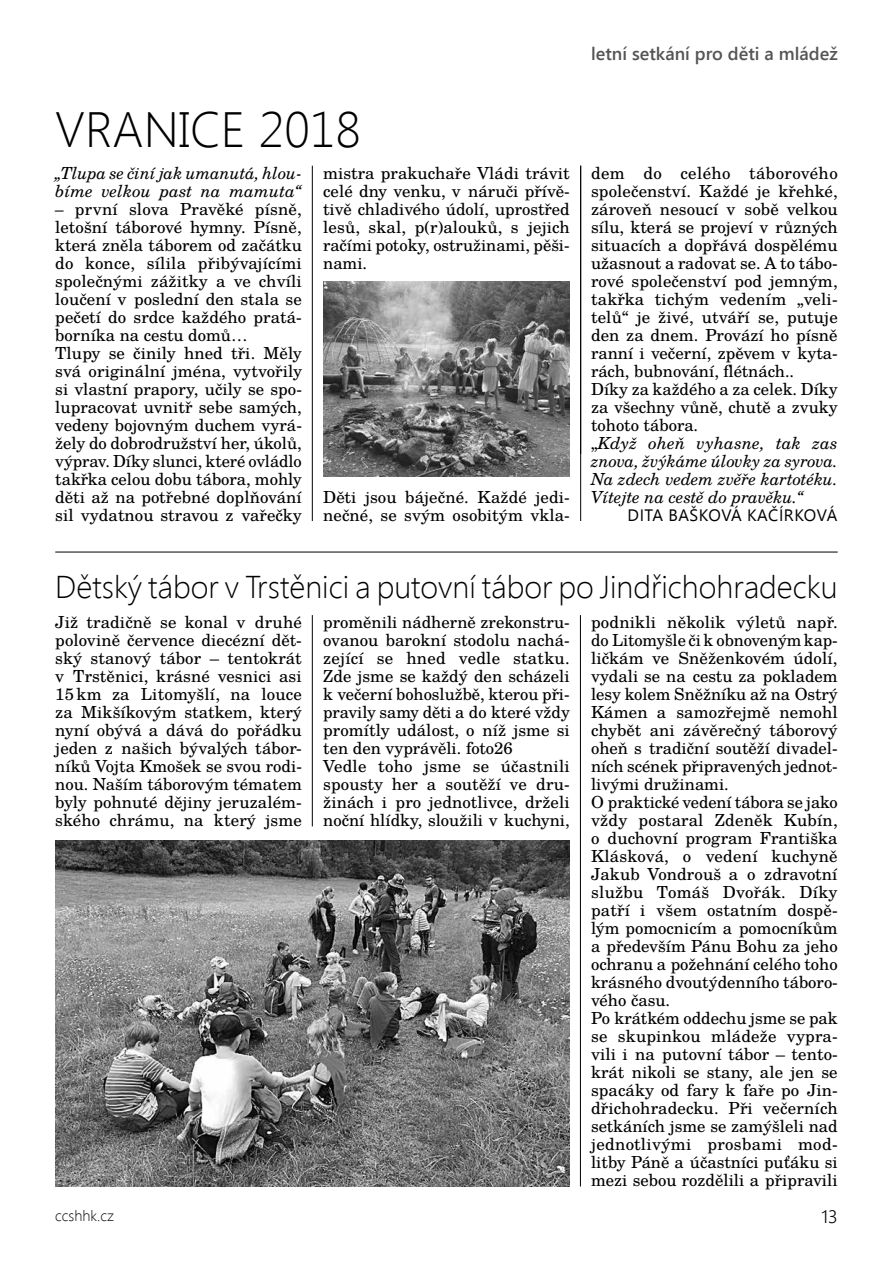
<style>
.page{position:relative;width:893px;height:1263px;background:#fff}
.page>*{position:absolute;margin:0;border:0;box-sizing:border-box;transform-origin:0 0}
.t1{font:300 49.5px "Segoe UI";color:#000}
.t2{font:300 31.5px "Segoe UI";color:#000}
.t3{font:600 18px "Segoe UI";color:#555}
.t4{font:300 18px "Segoe UI";color:#000}
.t5{font:16.65px/18px "Te X Gyre Schola";color:#000}
.t6{font:italic 16.65px/18px "Te X Gyre Schola";letter-spacing:-.005em;color:#000}
.t7{font:16.5px "Segoe UI";letter-spacing:.035em;color:#000}
.t8{font:300 15px "Segoe UI";color:#000}
.s1{font-style:italic}
</style>
<div class="page">
<hr style="left:312px;top:166px;width:1px;height:355px;background:#000">
<hr style="left:312px;top:615px;width:1px;height:211px;background:#000">
<hr style="left:580px;top:615px;width:1px;height:571px;background:#000">
<hr style="left:580px;top:166px;width:1px;height:355px;background:#000">
<img style="left:323px;top:281px;width:247px;height:195px">
<hr style="left:55px;top:552px;width:783px;height:1px;background:#000">
<img style="left:55px;top:840px;width:515px;height:346px">
<h1 class="t1" style="left:55px;top:95px;width:307px">VRANICE 2018</h1>
<p class="t6" style="left:55px;top:163px;width:248px">„Tlupa se činí jak umanutá, hlou&shy;bíme velkou past na mamuta“</p>
<p class="t5" style="left:55px;top:199px;width:248px"><span class="s1">–</span> první slova Pravěké písně, letošní táborové hymny. Písně, která zněla táborem od začátku do konce, sílila přibývajícími společnými zážitky a ve chvíli loučení v poslední den stala se pečetí do srdce každého pratá&shy;borníka na cestu domů…<br>Tlupy se činily hned tři. Měly svá originální jména, vytvořily si vlastní prapory, učily se spo&shy;lupracovat uvnitř sebe samých, vedeny bojovným duchem vyrá&shy;žely do dobrodružství her, úkolů, výprav. Díky slunci, které ovládlo takřka celou dobu tábora, mohly děti až na potřebné doplňování sil vydatnou stravou z vařečky</p>
<p class="t5" style="left:323px;top:163px;width:248px;text-align:justify">mistra prakuchaře Vládi trávit celé dny venku, v náruči přívě&shy;tivě chladivého údolí, uprostřed lesů, skal, p(r)alouků, s jejich račími potoky, ostružinami, pěši&shy;nami.</p>
<p class="t5" style="left:323px;top:487px;width:248px">Děti jsou báječné. Každé jedi&shy;nečné, se svým osobitým vkla-</p>
<p class="t3" style="left:591px;top:41px;width:248px">letní setkání pro děti a mládež</p>
<p class="t5" style="left:591px;top:163px;width:248px">dem do celého táborového společenství. Každé je křehké, zároveň nesoucí v sobě velkou sílu, která se projeví v různých situacích a dopřává dospělému užasnout a radovat se. A to tábo&shy;rové společenství pod jemným, takřka tichým vedením „veli&shy;telů“ je živé, utváří se, putuje den za dnem. Provází ho písně ranní i večerní, zpěvem v kyta&shy;rách, bubnování, flétnách..<br>Díky za každého a za celek. Díky za všechny vůně, chutě a zvuky tohoto tábora.<br>„<span class="s1">Když oheň vyhasne, tak zas znova, žvýkáme úlovky za syrova.<br>Na zdech vedem zvěře kartotéku.<br>Vítejte na cestě do pravěku.“</span></p>
<p class="t7" style="left:627px;top:502px;width:211px">DI TA BAŠKOVÁ KAČÍRKOVÁ</p>
<h2 class="t2" style="left:55px;top:565px;width:784px">Dětský tábor v Trstěnici a putovní tábor po Jindřichohradecku</h2>
<p class="t5" style="left:55px;top:613px;width:248px;text-align:justify">Již tradičně se konal v druhé polovině července diecézní dět&shy;ský stanový tábor – tentokrát v Trstěnici, krásné vesnici asi 15km za Litomyšlí, na louce za Mikšíkovým statkem, který nyní obývá a dává do pořádku jeden z našich bývalých tábor&shy;níků Vojta Kmošek se svou rodi&shy;nou. Naším táborovým tématem byly pohnuté dějiny jeruzalém&shy;ského chrámu, na který jsme</p>
<p class="t5" style="left:323px;top:613px;width:248px">proměnili nádherně zrekonstru&shy;ovanou barokní stodolu nachá&shy;zející se hned vedle statku.<br>Zde jsme se každý den scházeli k večerní bohoslužbě, kterou při&shy;pravily samy děti a do které vždy promítly událost, o níž jsme si ten den vyprávěli. foto26<br>Vedle toho jsme se účastnili spousty her a soutěží ve dru&shy;žinách i pro jednotlivce, drželi noční hlídky, sloužili v kuchyni,</p>
<p class="t5" style="left:591px;top:613px;width:248px">podnikli několik výletů např. do Litomyšle či k obnoveným kap&shy;ličkám ve Sněženkovém údolí, vydali se na cestu za pokladem lesy kolem Sněžníku až na Ostrý<br>Kámen a samozřejmě nemohl chybět ani závěrečný táborový oheň s tradiční soutěží divadel&shy;ních scének připravených jednot&shy;livými družinami.<br>O praktické vedení tábora se jako vždy postaral Zdeněk Kubín, o duchovní program Františka<br>Klásková, o vedení kuchyně<br>Jakub Vondrouš a o zdravotní službu Tomáš Dvořák. Díky patří i všem ostatním dospě&shy;lým pomocnicím a pomocníkům a především Pánu Bohu za jeho ochranu a požehnání celého toho krásného dvoutýdenního táboro&shy;vého času.<br>Po krátkém oddechu jsme se pak se skupinkou mládeže vypra&shy;vili i na putovní tábor – tento&shy;krát nikoli se stany, ale jen se spacáky od fary k faře po Jin&shy;dřichohradecku. Při večerních setkáních jsme se zamýšleli nad jednotlivými prosbami mod&shy;litby Páně a účastníci puťáku si mezi sebou rozdělili a připravili</p>
<p class="t8" style="left:55px;top:1205px;width:60px">ccshhk.cz</p>
<p class="t4" style="left:821px;top:1203px;width:18px">13</p>
</div>
